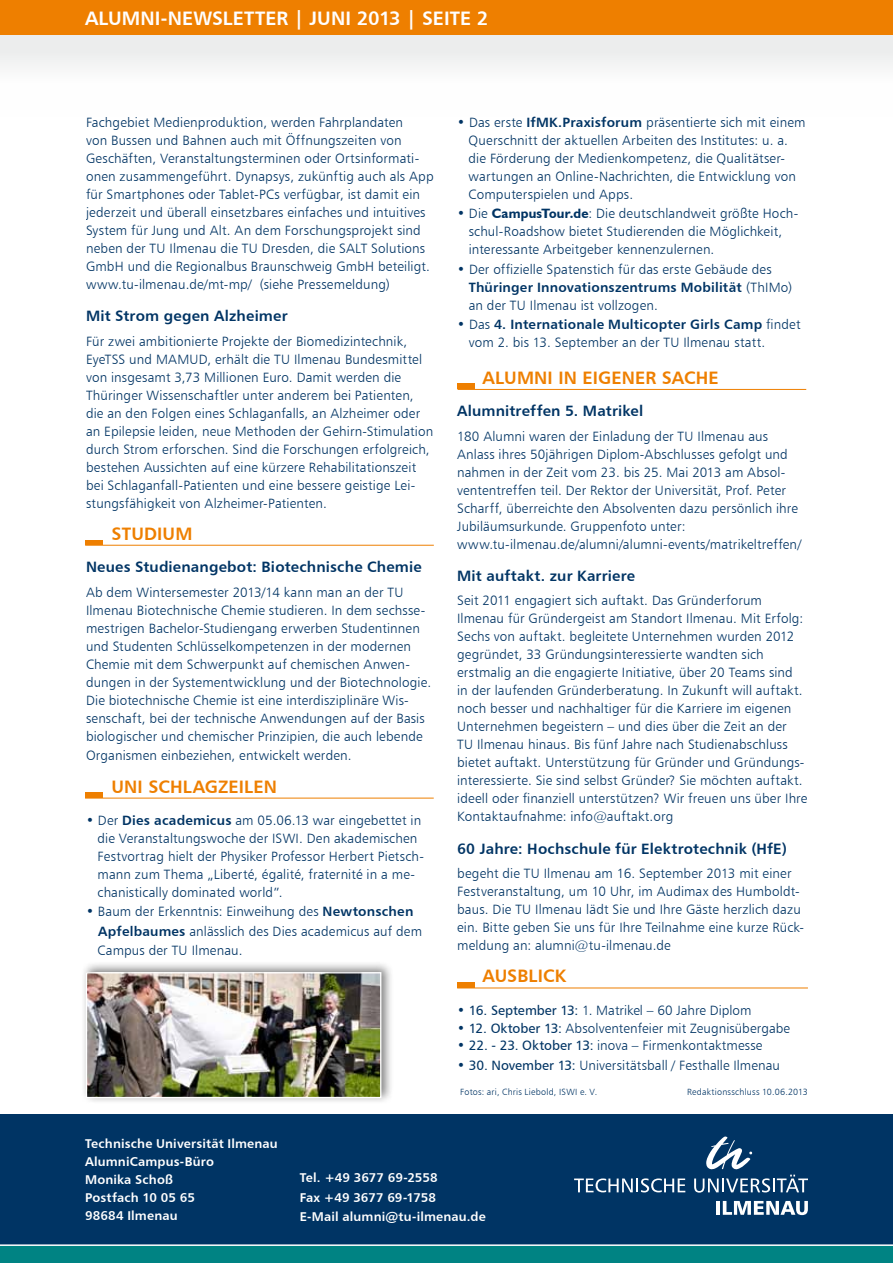
<style>
.page{position:relative;width:893px;height:1263px;background:#fff}
.page>*{position:absolute;margin:0;border:0;box-sizing:border-box;transform-origin:0 0}
.t1{font:19.5px "Humanist 777 BT Bold B";color:#fff}
.t2{font:18px "Humanist 777 BT Bold B";letter-spacing:.005em;color:#ee7f00}
.t3{font:15px "Humanist 777 BT Bold B";letter-spacing:.01em;color:#003464}
.t4{font:13.5px/18px "Humanist 777 BT Light B";letter-spacing:.01em;color:#003464}
.t5{font:13.5px "Humanist 777 BT Bold B";letter-spacing:.015em;color:#003464}
.t6{font:12.75px/18px "Humanist 777 BT Bold B";letter-spacing:.01em;color:#fff}
.t7{font:9px "Humanist 777 BT Light B";letter-spacing:.025em;color:#003464}
.s1{font-family:"Humanist 777 BT Bold B"}
.s2{font-family:"Humanist 521 BT";font-weight:700}
.s3{font-family:"Humanist 777 BT Light B"}
.s4{font-family:"Humanist 777 BT Roman B"}
</style>
<div class="page">
<div style="left:0;top:1114px;width:893px;height:149px;background:#003464"></div>
<svg style="left:574px;top:1178px;width:111px;height:14px"></svg>
<svg style="left:694px;top:1136px;width:114px;height:56px"></svg>
<hr style="left:716px;top:1201px;width:4px;height:14px;background:#fff">
<svg style="left:723px;top:1201px;width:85px;height:14px"></svg>
<div style="left:0;top:1246px;width:893px;height:17px;background:#008383"></div>
<hr style="left:0;top:1244px;width:893px;height:2px;background:#fff">
<div style="left:0;top:34px;width:893px;height:82px;background:linear-gradient(to right,#f7f7f7,#f7f7f7)"></div>
<div style="left:0;top:0;width:893px;height:34px;background:#ee7f00"></div>
<hr style="left:458px;top:389px;width:348px;height:1px;background:#ee7f00">
<div style="left:458px;top:384px;width:17px;height:5px;background:#ee7f00"></div>
<hr style="left:85px;top:545px;width:349px;height:1px;background:#ee7f00">
<div style="left:85px;top:540px;width:17px;height:5px;background:#ee7f00"></div>
<hr style="left:457px;top:988px;width:351px;height:1px;background:#ee7f00">
<div style="left:457px;top:982px;width:17px;height:5px;background:#ee7f00"></div>
<hr style="left:85px;top:798px;width:349px;height:1px;background:#ee7f00">
<div style="left:85px;top:792px;width:17px;height:5px;background:#ee7f00"></div>
<div style="left:80px;top:961px;width:314px;height:144px;background:#000;opacity:.5"></div>
<img style="left:88px;top:974px;width:291px;height:122px">
<div style="left:86px;top:972px;width:295px;height:126px;border:1px solid #fff"></div>
<h1 class="t1" style="left:85px;top:6px;width:405px">Alumni-Newsletter | Juni 2013 | Seite 2</h1>
<p class="t4" style="left:86px;top:113px;width:349px">Fachgebiet Medienproduktion, werden Fahrplandaten<br>von Bussen und Bahnen auch mit Öffnungszeiten von Geschäften, Veranstaltungsterminen oder Ortsinformati&shy;onen zusammengeführt. Dynapsys, zukünftig auch als App für Smartphones oder Tablet-PCs verfügbar, ist damit ein jederzeit und überall einsetzbares einfaches und intuitives System für Jung und Alt. An dem Forschungsprojekt sind neben der TU Ilmenau die TU Dresden, die SALT Solutions GmbH und die Regionalbus Braunschweig GmbH beteiligt. www.tu-ilmenau.de/mt-mp/ (siehe Pressemeldung)</p>
<p class="t3" style="left:86px;top:307px;width:203px">Mit Strom gegen Alzheimer</p>
<p class="t4" style="left:86px;top:332px;width:349px">Für zwei ambitionierte Projekte der Biomedizintechnik, EyeTSS und MAMUD, erhält die TU Ilmenau Bundesmittel von insgesamt 3,73 Millionen Euro. Damit werden die Thüringer Wissenschaftler unter anderem bei Patienten, die an den Folgen eines Schlaganfalls, an Alzheimer oder an Epilepsie leiden, neue Methoden der Gehirn-Stimulation durch Strom erforschen. Sind die Forschungen erfolgreich, bestehen Aussichten auf eine kürzere Rehabilitationszeit bei Schlaganfall-Patienten und eine bessere geistige Lei&shy;stungsfähigkeit von Alzheimer-Patienten.</p>
<h2 class="t2" style="left:112px;top:522px;width:82px">STudium</h2>
<p class="t3" style="left:86px;top:558px;width:337px">Neues Studienangebot: Biotechnische Chemie</p>
<p class="t4" style="left:86px;top:583px;width:347px">Ab dem Wintersemester 2013/14 kann man an der TU Ilmenau Biotechnische Chemie studieren. In dem sechsse&shy;mestrigen Bachelor-Studiengang erwerben Studentinnen und Studenten Schlüsselkompetenzen in der modernen Chemie mit dem Schwerpunkt auf chemischen Anwen&shy;dungen in der Systementwicklung und der Biotechnologie.<br>Die biotechnische Chemie ist eine interdisziplinäre Wis&shy;senschaft, bei der technische Anwendungen auf der Basis biologischer und chemischer Prinzipien, die auch lebende</p>
<p class="t4" style="left:86px;top:746px;width:267px">Organismen einbeziehen, entwickelt werden.</p>
<h2 class="t2" style="left:112px;top:775px;width:167px">Uni schlagzeilen</h2>
<p class="t4" style="left:98px;top:811px;width:328px;text-indent:-12px">• Der <span class="s1">Dies academicus</span> am 05.06.13 war eingebettet in die Veranstaltungswoche der ISWI. Den akademischen Festvortrag hielt der Physiker Professor Herbert Pietsch&shy;mann zum Thema „Liberté, égalité, fraternité in a me&shy;chanistically dominated world”.</p>
<p class="t4" style="left:98px;top:902px;width:326px;line-height:19.5px;text-indent:-12px">• Baum der Erkenntnis: Einweihung des <span class="s1">Newtonschen<br>Apfelbaumes</span> anlässlich des Dies academicus auf dem<br>Campus der TU Ilmenau.</p>
<p class="t4" style="left:469px;top:113px;width:338px;text-indent:-12px">• Das erste <span class="s1">IfMK.Praxisforum</span> präsentierte sich mit einem Querschnitt der aktuellen Arbeiten des Institutes: u. a. die Förderung der Medienkompetenz, die Qualitätser&shy;wartungen an Online-Nachrichten, die Entwicklung von Computerspielen und Apps.</p>
<p class="t4" style="left:469px;top:205px;width:331px;text-indent:-12px">• Die <span class="s2">CampusTour.de</span>: Die deutschlandweit größte Hoch&shy;schul-Roadshow bietet Studierenden die Möglichkeit, interessante Arbeitgeber kennenzulernen.</p>
<p class="t4" style="left:457px;top:260px;width:316px">• Der offizielle Spatenstich für das erste Gebäude des</p>
<p class="t5" style="left:469px;top:279px;width:325px">Thüringer Innovationszentrums Mobilität <span class="s3">(ThIMo)</span></p>
<p class="t4" style="left:469px;top:296px;width:191px">an der TU Ilmenau ist vollzogen.</p>
<p class="t5" style="left:457px;top:316px;width:345px"><span class="s3">• Das</span> 4. Internationale Multicopter Girls Camp <span class="s3">findet</span></p>
<p class="t4" style="left:469px;top:333px;width:298px">vom 2. bis 13. September an der TU Ilmenau statt.</p>
<h2 class="t2" style="left:483px;top:366px;width:238px">Alumni in eigener Sache</h2>
<p class="t3" style="left:457px;top:402px;width:188px">Alumnitreffen 5. Matrikel</p>
<p class="t4" style="left:457px;top:427px;width:346px">180 Alumni waren der Einladung der TU Ilmenau aus Anlass ihres 50jährigen Diplom-Abschlusses gefolgt und nahmen in der Zeit vom 23. bis 25. Mai 2013 am Absol&shy;vententreffen teil. Der Rektor der Universität, Prof. Peter Scharff, überreichte den Absolventen dazu persönlich ihre Jubiläumsurkunde. Gruppenfoto unter: www.tu-ilmenau.de/alumni/alumni-events/matrikeltreffen/</p>
<p class="t3" style="left:457px;top:566px;width:180px">Mit auftakt. zur Karriere</p>
<p class="t4" style="left:457px;top:591px;width:352px">Seit 2011 engagiert sich auftakt. Das Gründerforum Ilmenau für Gründergeist am Standort Ilmenau. Mit Erfolg:<br>Sechs von auftakt. begleitete Unternehmen wurden 2012 gegründet, 33 Gründungsinteressierte wandten sich erstmalig an die engagierte Initiative, über 20 Teams sind<br>in der laufenden Gründerberatung. In Zukunft will auftakt. noch besser und nachhaltiger für die Karriere im eigenen Unternehmen begeistern – und dies über die Zeit an der<br>TU Ilmenau hinaus. Bis fünf Jahre nach Studienabschluss bietet auftakt. Unterstützung für Gründer und Gründungs&shy;interessierte. Sie sind selbst Gründer? Sie möchten auftakt. ideell oder finanziell unterstützen? Wir freuen uns über Ihre Kontaktaufnahme: info@auftakt.org</p>
<p class="t3" style="left:457px;top:839px;width:331px">60 Jahre: Hochschule für Elektrotechnik (HfE)</p>
<p class="t4" style="left:457px;top:864px;width:349px">begeht die TU Ilmenau am 16. September 2013 mit einer Festveranstaltung, um 10 Uhr, im Audimax des Humboldt&shy;baus. Die TU Ilmenau lädt Sie und Ihre Gäste herzlich dazu ein. Bitte geben Sie uns für Ihre Teilnahme eine kurze Rück&shy;meldung an: alumni@tu-ilmenau.de</p>
<h2 class="t2" style="left:483px;top:964px;width:85px">Ausblick</h2>
<p class="t4" style="left:457px;top:1000px;width:296px">• <span class="s4">16. September 13:</span> 1. Matrikel – 60 Jahre Diplom</p>
<p class="t4" style="left:457px;top:1018px;width:334px">• <span class="s4">12. Oktober 13:</span> Absolventenfeier mit Zeugnisübergabe</p>
<p class="t4" style="left:457px;top:1036px;width:307px">• <span class="s4">22. - 23. Oktober 13:</span> inova – Firmenkontaktmesse</p>
<p class="t4" style="left:457px;top:1056px;width:324px">• <span class="s4">30. November 13:</span> Universitätsball / Festhalle Ilmenau</p>
<p class="t7" style="left:460px;top:1087px;width:139px">Fotos: ari, Chris Liebold, ISWI e. V.</p>
<p class="t7" style="left:687px;top:1087px;width:122px">Redaktionsschluss 10.06.2013</p>
<p class="t6" style="left:85px;top:1134px;width:194px">Technische Universität Ilmenau<br>AlumniCampus-Büro<br>Monika Schoß<br>Postfach 10 05 65<br>98684 Ilmenau</p>
<p class="t6" style="left:300px;top:1167px;width:188px;line-height:19.5px">Tel. +49 3677 69-2558<br>Fax +49 3677 69-1758<br>E-Mail alumni@tu-ilmenau.de</p>
</div>
